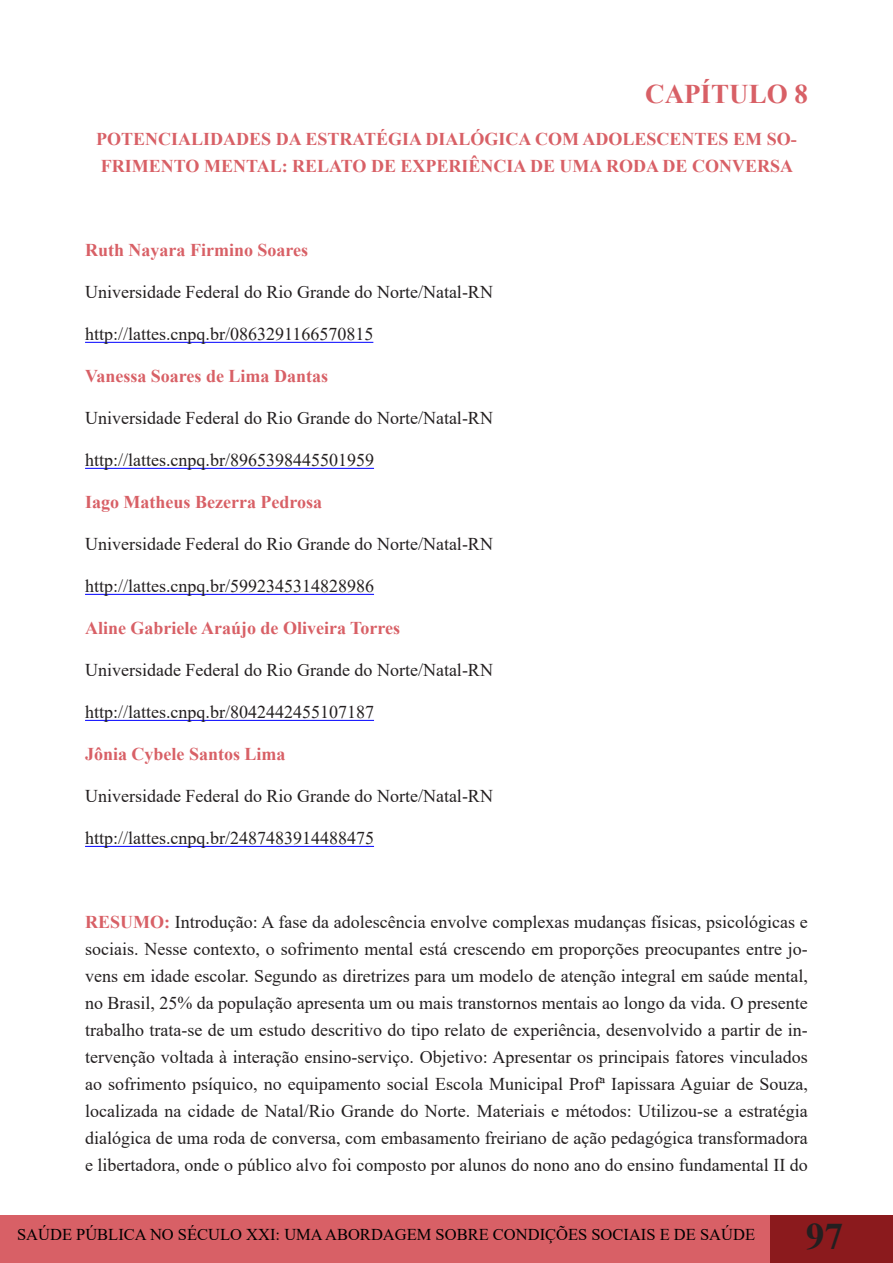
<style>
.page{position:relative;width:893px;height:1263px;background:#fff}
.page>*{position:absolute;margin:0;border:0;box-sizing:border-box;transform-origin:0 0}
.t1{font:700 37.5px "Times New Roman";color:#231f20}
.t2{font:700 27px "Times New Roman";color:#d86066}
.t3{font:18px/27px "Times New Roman";color:#231f20;text-align:justify}
.t4{font:700 18px/27px "Times New Roman";color:#d86066}
.t5{font:16.5px "Times New Roman";color:#000}
.s1{font-weight:700;color:#d86066}
</style>
<div class="page">
<div style="left:0;top:1215px;width:893px;height:48px;background:#d86066"></div>
<div style="left:771px;top:1215px;width:122px;height:48px;background:#8b1a1d"></div>
<hr style="left:85px;top:342px;width:288px;height:1px;background:#00f">
<hr style="left:85px;top:468px;width:289px;height:1px;background:#00f">
<hr style="left:85px;top:594px;width:289px;height:1px;background:#00f">
<hr style="left:85px;top:720px;width:289px;height:1px;background:#00f">
<hr style="left:85px;top:846px;width:289px;height:1px;background:#00f">
<p class="t2" style="left:645px;top:75px;width:164px">CAPÍTULO 8</p>
<p class="t4" style="left:96px;top:125px;width:702px">POTENCIALIDADES DA ESTRATÉGIA DIALÓGICA COM ADOLESCENTES EM SO-<br>FRIMENTO MENTAL: RELATO DE EXPERIÊNCIA DE UMA RODA DE CONVERSA</p>
<p class="t4" style="left:85px;top:236px;width:225px">Ruth Nayara Firmino Soares</p>
<p class="t3" style="left:85px;top:278px;width:409px">Universidade Federal do Rio Grande do Norte/Natal-RN</p>
<p class="t3" style="left:85px;top:320px;width:290px">http://lattes.cnpq.br/0863291166570815</p>
<p class="t4" style="left:85px;top:362px;width:245px">Vanessa Soares de Lima Dantas</p>
<p class="t3" style="left:85px;top:404px;width:409px">Universidade Federal do Rio Grande do Norte/Natal-RN</p>
<p class="t3" style="left:85px;top:446px;width:291px">http://lattes.cnpq.br/8965398445501959</p>
<p class="t4" style="left:85px;top:488px;width:239px">Iago Matheus Bezerra Pedrosa</p>
<p class="t3" style="left:85px;top:530px;width:409px">Universidade Federal do Rio Grande do Norte/Natal-RN</p>
<p class="t3" style="left:85px;top:572px;width:291px">http://lattes.cnpq.br/5992345314828986</p>
<p class="t4" style="left:85px;top:614px;width:317px">Aline Gabriele Araújo de Oliveira Torres</p>
<p class="t3" style="left:85px;top:656px;width:409px">Universidade Federal do Rio Grande do Norte/Natal-RN</p>
<p class="t3" style="left:85px;top:698px;width:291px">http://lattes.cnpq.br/8042442455107187</p>
<p class="t4" style="left:85px;top:740px;width:202px">Jônia Cybele Santos Lima</p>
<p class="t3" style="left:85px;top:782px;width:409px">Universidade Federal do Rio Grande do Norte/Natal-RN</p>
<p class="t3" style="left:85px;top:824px;width:291px">http://lattes.cnpq.br/2487483914488475</p>
<p class="t3" style="left:85px;top:908px;width:724px"><span class="s1">RESUMO:</span> Introdução: A fase da adolescência envolve complexas mudanças físicas, psicológicas e sociais. Nesse contexto, o sofrimento mental está crescendo em proporções preocupantes entre jo&shy;vens em idade escolar. Segundo as diretrizes para um modelo de atenção integral em saúde mental, no Brasil, 25% da população apresenta um ou mais transtornos mentais ao longo da vida. O presente trabalho trata-se de um estudo descritivo do tipo relato de experiência, desenvolvido a partir de in&shy;tervenção voltada à interação ensino-serviço. Objetivo: Apresentar os principais fatores vinculados ao sofrimento psíquico, no equipamento social Escola Municipal Profª Iapissara Aguiar de Souza, localizada na cidade de Natal/Rio Grande do Norte. Materiais e métodos: Utilizou-se a estratégia dialógica de uma roda de conversa, com embasamento freiriano de ação pedagógica transformadora e libertadora, onde o público alvo foi composto por alunos do nono ano do ensino fundamental II do</p>
<p class="t5" style="left:17px;top:1223px;width:739px">SAÚDE PÚBLICA NO SÉCULO XXI: UMA ABORDAGEM SOBRE CONDIÇÕES SOCIAIS E DE SAÚDE</p>
<h1 class="t1" style="left:806px;top:1209px;width:39px">97</h1>
</div>
